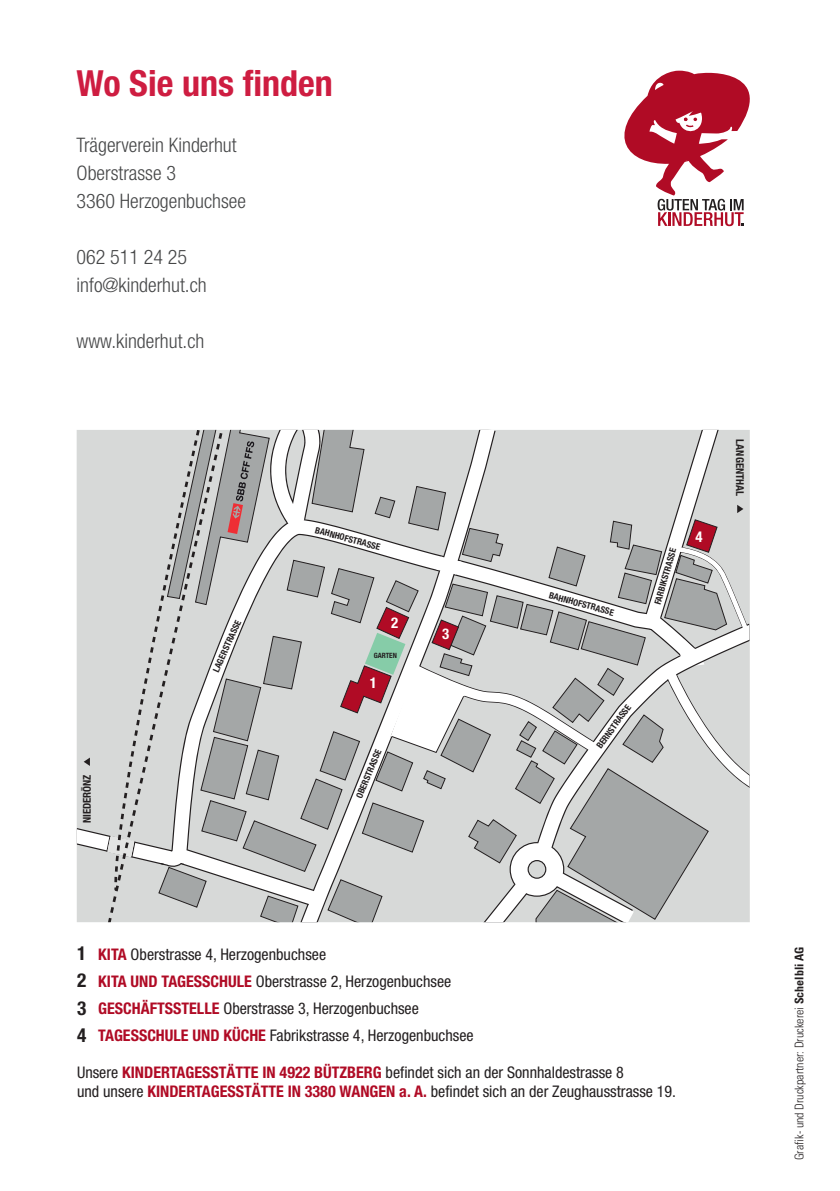
<style>
.page{position:relative;width:840px;height:1191px;background:#fff}
.page>*{position:absolute;margin:0;border:0;box-sizing:border-box;transform-origin:0 0}
.t1{font:700 condensed 36px "Helvetica Neue LT Std";color:#ce1d41}
.t2{font:300 condensed 20px/28px "Helvetica Neue LT Std";color:#454647}
.t3{font:condensed 16px/27.2px "Helvetica Neue";color:#231f20}
.t4{font:700 condensed 14.8px "Helvetica Neue";color:#fff}
.t5{font:300 condensed 12px "Univers";color:#231f20}
.t6{font:700 condensed 10.8px "Helvetica Neue";color:#231f20}
.t7{font:700 condensed 9px "Helvetica Neue";color:#231f20}
.t8{font:700 condensed 7.2px "Helvetica Neue";letter-spacing:-.005em;color:#231f20}
.s1{font-weight:700;font-size:19.2px}
.s2{font-weight:700;color:#b00b25}
.s3{font-weight:700}
</style>
<div class="page">
<div style="left:77px;top:509px;width:26px;height:413px;background:#d7d9d8"></div>
<svg style="left:103px;top:451px;width:3px;height:471px"></svg>
<svg style="left:84px;top:757px;width:6px;height:9px"></svg>
<svg style="left:106px;top:430px;width:643px;height:492px;background:#c8c9c8"></svg>
<svg style="left:624px;top:71px;width:125px;height:155px"></svg>
<h1 class="t1" style="left:77px;top:61px;width:257px">Wo Sie uns finden</h1>
<p class="t2" style="left:77px;top:131px;width:171px">Trägerverein Kinderhut<br>Oberstrasse 3<br>3360 Herzogenbuchsee</p>
<p class="t2" style="left:77px;top:243px;width:131px">062 511 24 25 info@kinderhut.ch</p>
<p class="t2" style="left:77px;top:327px;width:129px">www.kinderhut.ch</p>
<p class="t6" style="left:80px;top:823px;width:50px;rotate:-90deg">NIEDERÖNZ</p>
<p class="t7" style="left:210px;top:669px;width:58px;rotate:-66deg">LAGERSTRASSE</p>
<p class="t7" style="left:317px;top:524px;width:68px;rotate:15deg">BAHNHOFSTRASSE</p>
<p class="t4" style="left:391px;top:614px;width:9px">2</p>
<p class="t8" style="left:373px;top:651px;width:25px">GARTEN</p>
<p class="t4" style="left:369px;top:674px;width:9px">1</p>
<p class="t7" style="left:353px;top:795px;width:53px;rotate:-67deg">OBERSTRASSE</p>
<p class="t4" style="left:442px;top:625px;width:9px">3</p>
<p class="t7" style="left:550px;top:590px;width:68px;rotate:15deg">BAHNHOFSTRASSE</p>
<p class="t7" style="left:651px;top:603px;width:60px;rotate:-74deg">FARBIKSTRASSE</p>
<p class="t4" style="left:695px;top:527px;width:9px">4</p>
<p class="t6" style="left:746px;top:439px;width:58px;rotate:90deg">LANGENTHAL</p>
<p class="t7" style="left:593px;top:744px;width:54px;rotate:-54deg">BERNSTRASSE</p>
<p class="t3" style="left:77px;top:940px;width:398px"><span class="s1">1</span> <span class="s2">KITA</span> Oberstrasse 4, Herzogenbuchsee<br><span class="s1">2</span> <span class="s2">KITA UND TAGESSCHULE</span> Oberstrasse 2, Herzogenbuchsee<br><span class="s1">3</span> <span class="s2">GESCHÄFTSSTELLE</span> Oberstrasse 3, Herzogenbuchsee<br><span class="s1">4</span> <span class="s2">TAGESSCHULE UND KÜCHE</span> Fabrikstrasse 4, Herzogenbuchsee</p>
<p class="t3" style="left:77px;top:1062px;width:600px;line-height:19.2px">Unsere <span class="s2">KINDERTAGESSTÄTTE IN 4922 BÜTZBERG</span> befindet sich an der Sonnhaldestrasse 8<br>und unsere <span class="s2">KINDERTAGESSTÄTTE IN 3380 WANGEN a. A.</span> befindet sich an der Zeughausstrasse 19.</p>
<p class="t5" style="left:791px;top:1160px;width:216px;rotate:-90deg">Grafik- und Druckpartner: Druckerei <span class="s3">Schelbli AG</span></p>
</div>
